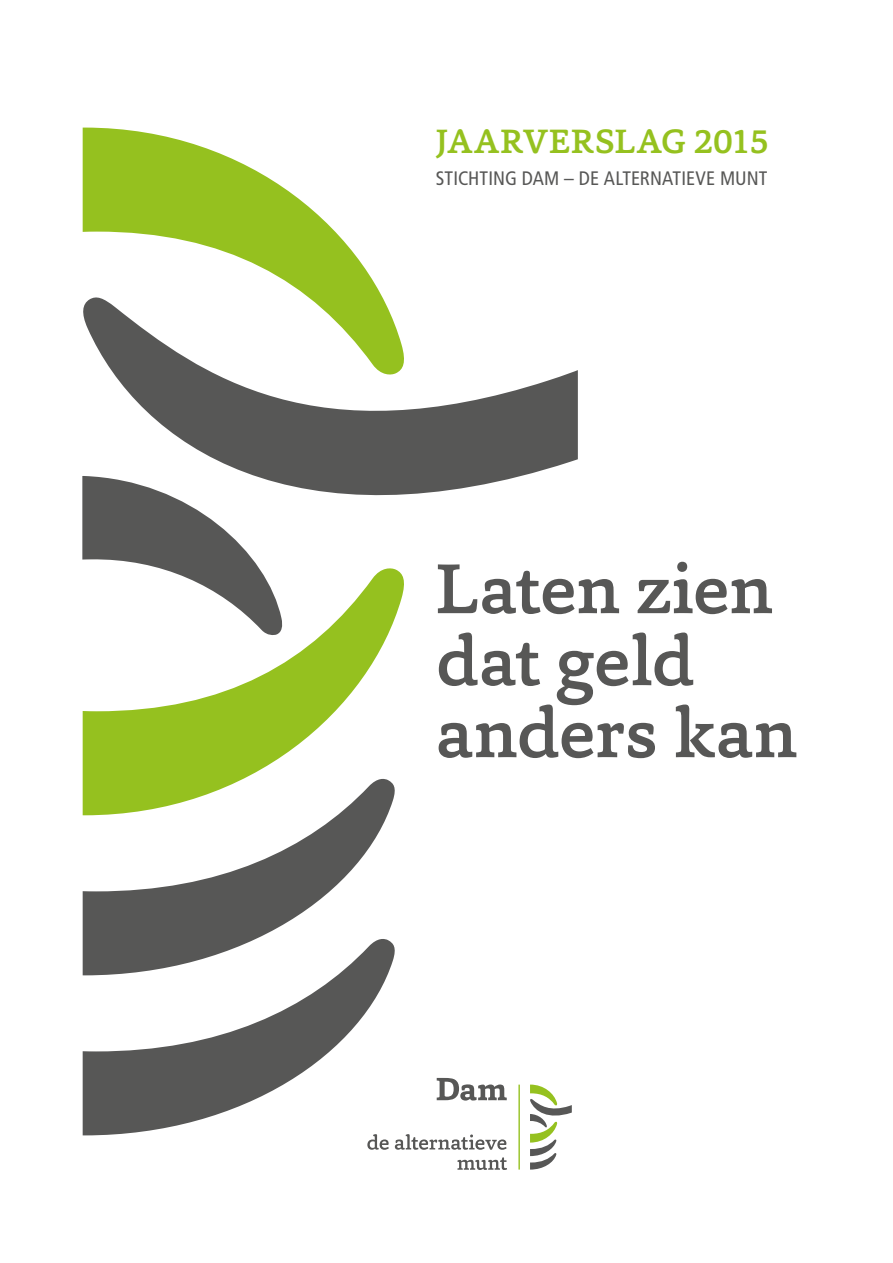
<style>
.page{position:relative;width:893px;height:1263px;background:#fff}
.page>*{position:absolute;margin:0;border:0;box-sizing:border-box;transform-origin:0 0}
.t1{font:500 72px/72px "Capita";letter-spacing:-.005em;color:#575756}
.t2{font:500 34.5px "Capita";color:#95c11f}
.t3{font:condensed 19.5px "Frutiger LT Std";letter-spacing:.005em;color:#575756}
</style>
<div class="page">
<svg style="left:407px;top:370px;width:171px;height:125px;fill:#575756"></svg>
<svg style="left:82px;top:128px;width:325px;height:1007px"></svg>
<svg style="left:367px;top:1078px;width:205px;height:92px"></svg>
<h2 class="t2" style="left:436px;top:118px;width:335px">JAARVERSLAG 2015</h2>
<p class="t3" style="left:436px;top:167px;width:333px">STICHTING DAM – DE ALTERNATIEVE MUNT</p>
<h1 class="t1" style="left:436px;top:552px;width:364px">Laten zien dat geld anders kan</h1>
</div>
